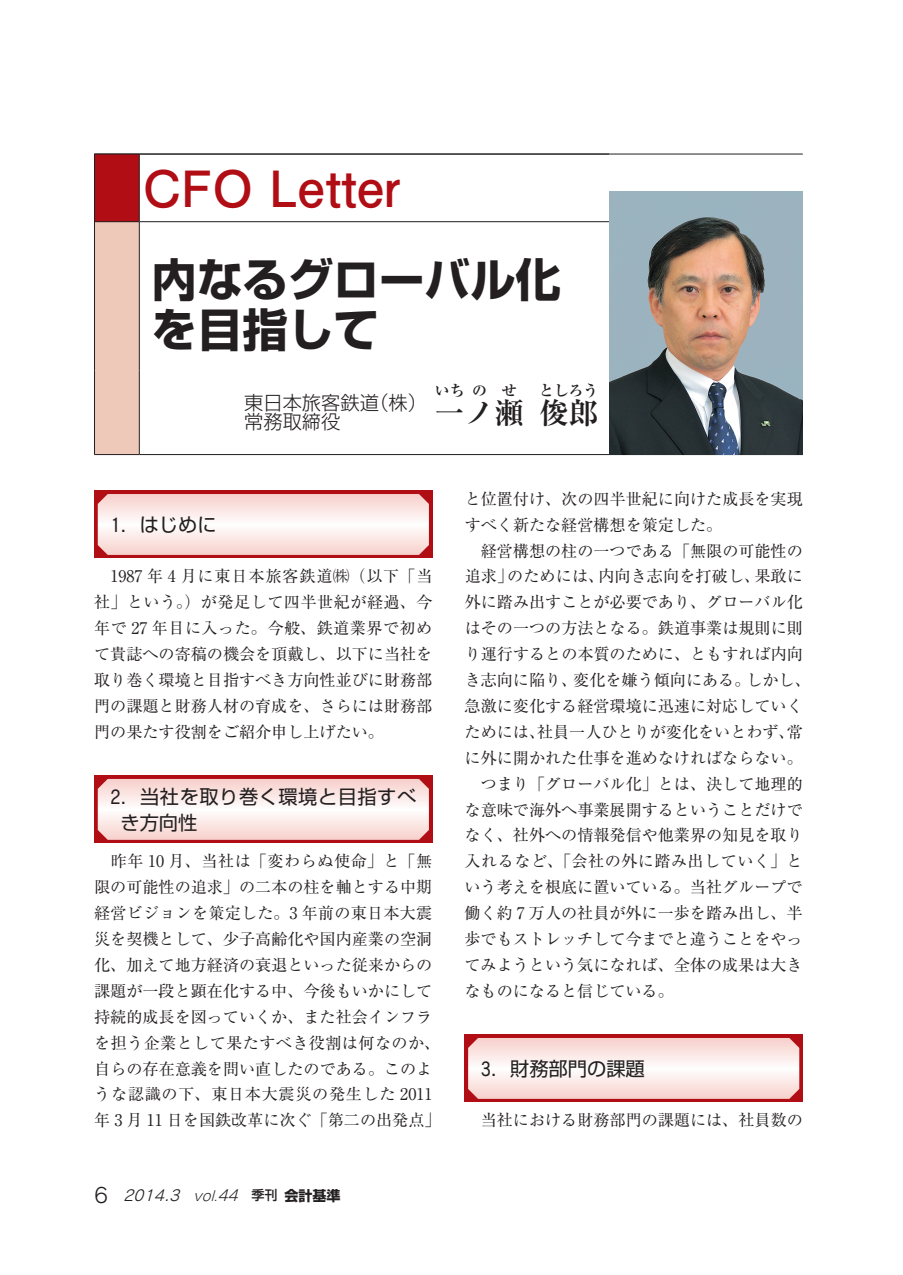
<style>
.page{position:relative;width:903px;height:1275px;background:#fff}
.page>*{position:absolute;margin:0;border:0;box-sizing:border-box;transform-origin:0 0}
.t1{font:700 49.88px "Futo Go B101 Pr 5";color:#b00d15}
.t2{font:700 45.5px/50.8px "Shin Go Pr 5";color:#231f20}
.t3{font:700 29.75px "Ryumin Pr 5";color:#231f20}
.t4{font:19.25px/26.2px "Shin Go Pr 5";letter-spacing:.025em;color:#231f20}
.t5{font:300 19.25px/19.2px "Shin Go Pr 5";color:#231f20}
.t6{font:19.25px "Shin Go Pr 5";color:#231f20}
.t7{font:16.1px/25.9px "Ryumin Pr 5";color:#231f20;text-align:justify}
.t8{font:16.1px "Ryumin Pr 5";letter-spacing:.03em;color:#231f20}
.t9{font:italic 14.88px "Rodin Pro M";color:#231f20}
.t10{font:700 14.88px "Ryumin Pr 5";color:#231f20}
.s1{font-family:"Cezanne Pro M";font-size:20.3px}
.s2{font-style:normal;font-size:20.47px}
.s3{font-family:"Gothic MB101 Pr 5";font-weight:300;font-size:13.65px}
.s4{font-family:"Gothic MB101 Pr 5";font-weight:300}
.s5{font-family:"Shin Go Pr 5";font-weight:500;font-style:normal;font-size:13.12px}
.s6{font-family:"Shin Go Pr 5";font-weight:700;font-style:normal;font-size:14px}
</style>
<div class="page">
<div style="left:94px;top:490px;width:338px;height:68px;background:#b00d15"></div>
<svg style="left:98px;top:494px;width:331px;height:61px;background:#f9e4e1"></svg>
<div style="left:94px;top:775px;width:338px;height:68px;background:#b00d15"></div>
<svg style="left:98px;top:779px;width:331px;height:61px;background:#f9e4e1"></svg>
<div style="left:465px;top:1034px;width:338px;height:68px;background:#b00d15"></div>
<svg style="left:468px;top:1038px;width:331px;height:61px;background:#f9e4e1"></svg>
<div style="left:94px;top:154px;width:45px;height:68px;background:#b00d15"></div>
<div style="left:94px;top:222px;width:45px;height:233px;background:#eec8b8"></div>
<hr style="left:94px;top:154px;width:45px;height:1px;background:#231f20">
<hr style="left:94px;top:154px;width:1px;height:67px;background:#231f20">
<hr style="left:139px;top:154px;width:664px;height:1px;background:#231f20">
<hr style="left:139px;top:154px;width:1px;height:67px;background:#231f20">
<hr style="left:94px;top:221px;width:45px;height:1px;background:#231f20">
<hr style="left:94px;top:222px;width:1px;height:148px;background:#231f20">
<hr style="left:139px;top:221px;width:664px;height:1px;background:#231f20">
<hr style="left:139px;top:222px;width:1px;height:148px;background:#231f20">
<hr style="left:94px;top:370px;width:1px;height:84px;background:#231f20">
<hr style="left:139px;top:370px;width:1px;height:84px;background:#231f20">
<hr style="left:94px;top:454px;width:45px;height:1px;background:#231f20">
<hr style="left:139px;top:454px;width:664px;height:1px;background:#231f20">
<img style="left:609px;top:192px;width:194px;height:263px">
<h1 class="t1" style="left:143px;top:148px;width:258px">CFO Letter</h1>
<h2 class="t2" style="left:152px;top:251px;width:411px">内なるグローバル化を目指して</h2>
<p class="t10" style="left:435px;top:378px;width:31px">いち</p>
<p class="t10" style="left:472px;top:378px;width:16px">の</p>
<p class="t10" style="left:502px;top:378px;width:16px">せ</p>
<p class="t5" style="left:244px;top:391px;width:184px">東日本旅客鉄道（株）常務取締役</p>
<h3 class="t3" style="left:435px;top:389px;width:91px">一ノ瀬</h3>
<p class="t10" style="left:539px;top:378px;width:61px">としろう</p>
<h3 class="t3" style="left:539px;top:389px;width:61px">俊郎</h3>
<p class="t4" style="left:110px;top:510px;width:108px"><span class="s1">1</span>．はじめに</p>
<p class="t7" style="left:94px;top:562px;width:340px;text-indent:16px">1987 年 4 月に東日本旅客鉄道㈱（以下「当社」という。）が発足して四半世紀が経過、今年で 27 年目に入った。今般、鉄道業界で初めて貴誌への寄稿の機会を頂戴し、以下に当社を取り巻く環境と目指すべき方向性並びに財務部門の課題と財務人材の育成を、さらには財務部門の果たす役割をご紹介申し上げたい。</p>
<p class="t4" style="left:120px;top:781px;width:297px;text-indent:-10px"><span class="s1">2</span>．当社を取り巻く環境と目指すべき方向性</p>
<p class="t7" style="left:94px;top:847px;width:348px;text-align:center">昨年 10 月、当社は「変わらぬ使命」と「無<br>限の可能性の追求」の二本の柱を軸とする中期経営ビジョンを策定した。3 年前の東日本大震災を契機として、少子高齢化や国内産業の空洞化、加えて地方経済の衰退といった従来からの課題が一段と顕在化する中、今後もいかにして持続的成長を図っていくか、また社会インフラを担う企業として果たすべき役割は何なのか、自らの存在意義を問い直したのである。このような認識の下、東日本大震災の発生した 2011年 3 月 11 日を国鉄改革に次ぐ「第二の出発点」</p>
<p class="t9" style="left:94px;top:1186px;width:248px"><span class="s2">6</span> 2014.3 <span class="s3">vol.</span><span class="s4">44</span> <span class="s5">季刊</span><span class="s6">会計基準</span></p>
<p class="t7" style="left:465px;top:485px;width:340px">と位置付け、次の四半世紀に向けた成長を実現すべく新たな経営構想を策定した。</p>
<p class="t7" style="left:481px;top:536px;width:323px">経営構想の柱の一つである「無限の可能性の</p>
<p class="t7" style="left:465px;top:562px;width:340px">追求」のためには、内向き志向を打破し、果敢に</p>
<p class="t7" style="left:465px;top:588px;width:340px">外に踏み出すことが必要であり、グローバル化</p>
<p class="t7" style="left:465px;top:614px;width:340px">はその一つの方法となる。鉄道事業は規則に則</p>
<p class="t7" style="left:465px;top:640px;width:340px">り運行するとの本質のために、ともすれば内向</p>
<p class="t7" style="left:465px;top:666px;width:348px">き志向に陥り、変化を嫌う傾向にある。しかし、</p>
<p class="t7" style="left:465px;top:692px;width:340px">急激に変化する経営環境に迅速に対応していく</p>
<p class="t7" style="left:465px;top:718px;width:340px">ためには、社員一人ひとりが変化をいとわず、常</p>
<p class="t7" style="left:465px;top:744px;width:340px">に外に開かれた仕事を進めなければならない。</p>
<p class="t7" style="left:481px;top:770px;width:323px">つまり「グローバル化」とは、決して地理的</p>
<p class="t7" style="left:465px;top:795px;width:340px">な意味で海外へ事業展開するということだけで</p>
<p class="t7" style="left:465px;top:821px;width:340px">なく、社外への情報発信や他業界の知見を取り</p>
<p class="t8" style="left:465px;top:849px;width:339px">入れるなど、「会社の外に踏み出していく」と</p>
<p class="t7" style="left:464px;top:873px;width:340px">いう考えを根底に置いている。当社グループで</p>
<p class="t7" style="left:464px;top:899px;width:340px">働く約 7 万人の社員が外に一歩を踏み出し、半</p>
<p class="t7" style="left:464px;top:925px;width:340px">歩でもストレッチして今までと違うことをやっ</p>
<p class="t7" style="left:464px;top:951px;width:340px">てみようという気になれば、全体の成果は大き</p>
<p class="t7" style="left:464px;top:977px;width:211px">なものになると信じている。</p>
<p class="t6" style="left:481px;top:1053px;width:166px"><span class="s1">3</span>．財務部門の課題</p>
<p class="t7" style="left:481px;top:1106px;width:323px">当社における財務部門の課題には、社員数の</p>
</div>
